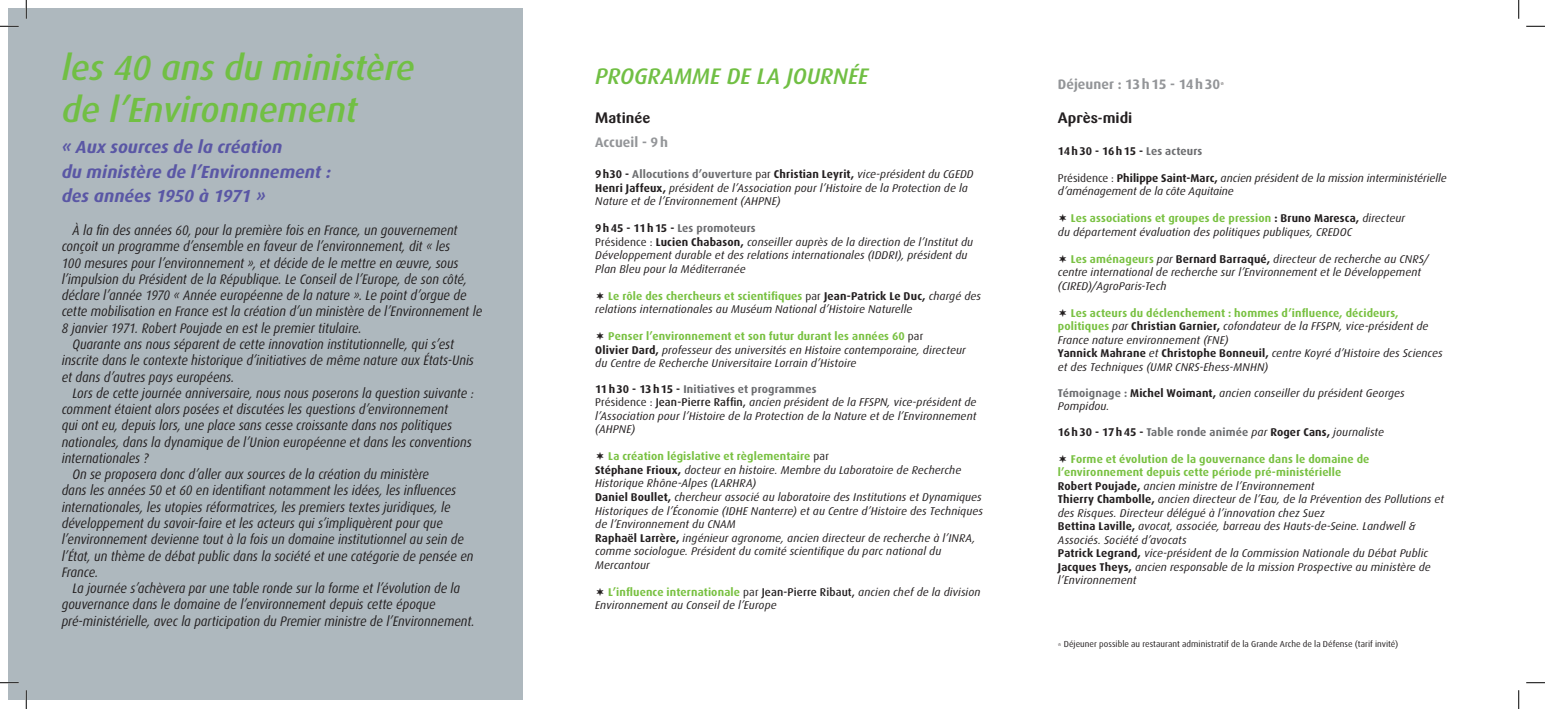
<style>
.page{position:relative;width:1545px;height:709px;background:#fff}
.page>*{position:absolute;margin:0;border:0;box-sizing:border-box;transform-origin:0 0}
.t1{font:italic 500 35px/42px "Dax";letter-spacing:-.005em;color:#71bf44}
.t2{font:italic 500 22.5px "Dax";color:#71bf44}
.t3{font:italic 700 17.5px/24.5px "Dax";color:#5a57a5}
.t4{font:700 15px "Sari";color:#231f20}
.t5{font:italic 13.75px "Dax";color:#231f20;scale:.9 1}
.t6{font:700 13.75px "Dax";letter-spacing:.005em;color:#939598}
.t7{font:italic 11.25px/13.5px "Dax";letter-spacing:.01em;color:#231f20}
.t8{font:700 11.25px "Dax";letter-spacing:.015em;color:#231f20}
.t9{font:8.75px "Dax";letter-spacing:.005em;color:#231f20}
.s1{font-weight:700;font-style:normal}
.s2{font-weight:700;font-style:normal;color:#6c6d70}
.s3{font-style:normal}
.s4{font-weight:700;font-style:normal;color:#79c142}
.s5{font-weight:500;font-style:normal}
.s6{font-weight:400;font-size:8.75px;color:#231f20}
.s7{color:#6c6d70}
.s8{font-weight:400;font-style:italic}
</style>
<div class="page">
<div style="left:9px;top:9px;width:513px;height:690px;background:#aeb8be"></div>
<svg style="left:0;top:25px;width:19px;height:2px"></svg>
<svg style="left:1526px;top:25px;width:18px;height:2px"></svg>
<svg style="left:0;top:681px;width:19px;height:2px"></svg>
<svg style="left:1526px;top:682px;width:18px;height:1px"></svg>
<svg style="left:25px;top:0;width:2px;height:19px"></svg>
<svg style="left:25px;top:690px;width:2px;height:18px"></svg>
<svg style="left:1518px;top:0;width:1px;height:19px"></svg>
<svg style="left:1518px;top:690px;width:1px;height:18px"></svg>
<h1 class="t1" style="left:62px;top:47px;width:354px">les 40 ans du ministère de l’Environnement</h1>
<h3 class="t3" style="left:62px;top:135px;width:271px">« Aux sources de la création<br>du ministère de l’Environnement : des années 1950 à 1971 »</h3>
<p class="t5" style="left:72px;top:222px;width:429px">À la fin des années 60, pour la première fois en France, un gouvernement</p>
<p class="t5" style="left:62px;top:239px;width:433px">conçoit un programme d’ensemble en faveur de l’environnement, dit « les</p>
<p class="t5" style="left:62px;top:255px;width:442px">100 mesures pour l’environnement », et décide de le mettre en œuvre, sous</p>
<p class="t5" style="left:62px;top:271px;width:452px">l’impulsion du Président de la République. Le Conseil de l’Europe, de son côté,</p>
<p class="t5" style="left:62px;top:287px;width:451px">déclare l’année 1970 « Année européenne de la nature ». Le point d’orgue de</p>
<p class="t5" style="left:62px;top:304px;width:468px">cette mobilisation en France est la création d’un ministère de l’Environnement le</p>
<p class="t5" style="left:62px;top:320px;width:335px">8 janvier 1971. Robert Poujade en est le premier titulaire.</p>
<p class="t5" style="left:72px;top:336px;width:425px">Quarante ans nous séparent de cette innovation institutionnelle, qui s’est</p>
<p class="t5" style="left:62px;top:352px;width:459px">inscrite dans le contexte historique d’initiatives de même nature aux États-Unis</p>
<p class="t5" style="left:62px;top:369px;width:193px">et dans d’autres pays européens.</p>
<p class="t5" style="left:72px;top:385px;width:447px">Lors de cette journée anniversaire, nous nous poserons la question suivante :</p>
<p class="t5" style="left:62px;top:401px;width:431px">comment étaient alors posées et discutées les questions d’environnement</p>
<p class="t5" style="left:62px;top:417px;width:435px">qui ont eu, depuis lors, une place sans cesse croissante dans nos politiques</p>
<p class="t5" style="left:62px;top:434px;width:457px">nationales, dans la dynamique de l’Union européenne et dans les conventions</p>
<p class="t5" style="left:62px;top:450px;width:98px">internationales ?</p>
<p class="t5" style="left:72px;top:466px;width:398px">On se proposera donc d’aller aux sources de la création du ministère</p>
<p class="t5" style="left:62px;top:482px;width:440px">dans les années 50 et 60 en identifiant notamment les idées, les influences</p>
<p class="t5" style="left:62px;top:499px;width:433px">internationales, les utopies réformatrices, les premiers textes juridiques, le</p>
<p class="t5" style="left:62px;top:515px;width:425px">développement du savoir-faire et les acteurs qui s’impliquèrent pour que</p>
<p class="t5" style="left:62px;top:531px;width:448px">l’environnement devienne tout à la fois un domaine institutionnel au sein de</p>
<p class="t5" style="left:62px;top:547px;width:459px">l’État, un thème de débat public dans la société et une catégorie de pensée en</p>
<p class="t5" style="left:62px;top:564px;width:42px">France.</p>
<p class="t5" style="left:72px;top:580px;width:432px">La journée s’achèvera par une table ronde sur la forme et l’évolution de la</p>
<p class="t5" style="left:62px;top:596px;width:417px">gouvernance dans le domaine de l’environnement depuis cette époque</p>
<p class="t5" style="left:62px;top:612px;width:460px">pré-ministérielle, avec la participation du Premier ministre de l’Environnement.</p>
<h2 class="t2" style="left:595px;top:63px;width:275px">PROGRAMME DE LA JOURNÉE</h2>
<h3 class="t4" style="left:595px;top:109px;width:57px">Matinée</h3>
<p class="t6" style="left:595px;top:134px;width:74px">Accueil - 9h</p>
<p class="t7" style="left:595px;top:167px;width:380px"><span class="s1">9h30 -</span> <span class="s2">Allocutions d’ouverture</span> <span class="s3">par</span> <span class="s1">Christian Leyrit,</span> vice-président du CGEDD<br><span class="s1">Henri Jaffeux,</span> président de l’Association pour l’Histoire de la Protection de la<br>Nature et de l’Environnement (AHPNE)</p>
<p class="t7" style="left:595px;top:221px;width:379px"><span class="s1">9h45 - 11h15 -</span> <span class="s2">Les promoteurs<br></span><span class="s3">Présidence :</span> <span class="s1">Lucien Chabason,</span> conseiller auprès de la direction de l’Institut du Développement durable et des relations internationales (IDDRI), président du Plan Bleu pour la Méditerranée</p>
<p class="t7" style="left:595px;top:289px;width:387px;text-indent:13px"><span class="s4">Le rôle des chercheurs et scientifiques</span> <span class="s3">par</span> <span class="s1">Jean-Patrick Le Duc,</span> chargé des relations internationales au Muséum National d’Histoire Naturelle</p>
<p class="t7" style="left:595px;top:329px;width:372px;text-indent:13px"><span class="s4">Penser l’environnement et son futur durant les années 60</span> <span class="s3">par<br></span><span class="s1">Olivier Dard,</span> professeur des universités en Histoire contemporaine, directeur du Centre de Recherche Universitaire Lorrain d’Histoire</p>
<p class="t7" style="left:595px;top:382px;width:383px"><span class="s1">11h30 - 13h15 -</span> <span class="s2">Initiatives et programmes<br></span><span class="s3">Présidence :</span> <span class="s5">Jean-Pierre Raffin,</span> ancien président de la FFSPN, vice-président de l’Association pour l’Histoire de la Protection de la Nature et de l’Environnement (AHPNE)</p>
<p class="t7" style="left:595px;top:449px;width:389px;text-indent:13px"><span class="s4">La création législative et règlementaire</span> <span class="s3">par<br></span><span class="s1">Stéphane Frioux,</span> docteur en histoire. Membre du Laboratoire de Recherche Historique Rhône-Alpes (LARHRA)<br><span class="s1">Daniel Boullet,</span> chercheur associé au laboratoire des Institutions et Dynamiques Historiques de l’Économie (IDHE Nanterre) et au Centre d’Histoire des Techniques de l’Environnement du CNAM<br><span class="s1">Raphaël Larrère,</span> ingénieur agronome, ancien directeur de recherche à l’INRA, comme sociologue. Président du comité scientifique du parc national du Mercantour</p>
<p class="t7" style="left:595px;top:584px;width:387px;text-indent:13px"><span class="s4">L’influence internationale</span> <span class="s3">par</span> <span class="s5">Jean-Pierre Ribaut,</span> ancien chef de la division<br>Environnement au Conseil de l’Europe</p>
<p class="t6" style="left:1057px;top:76px;width:168px">Déjeuner : 13h15 - 14h30<span class="s6">*</span></p>
<h3 class="t4" style="left:1057px;top:109px;width:76px">Après-midi</h3>
<p class="t8" style="left:1057px;top:144px;width:146px">14h30 - 16h15 - <span class="s7">Les acteurs</span></p>
<p class="t7" style="left:1057px;top:171px;width:390px"><span class="s3">Présidence :</span> <span class="s1">Philippe Saint-Marc,</span> ancien président de la mission interministérielle d’aménagement de la côte Aquitaine</p>
<p class="t7" style="left:1057px;top:211px;width:349px;text-indent:13px"><span class="s4">Les associations et groupes de pression</span> <span class="s1">: Bruno Maresca,</span> directeur du département évaluation des politiques publiques, CREDOC</p>
<p class="t7" style="left:1057px;top:252px;width:373px;text-indent:13px"><span class="s4">Les aménageurs</span> par <span class="s1">Bernard Barraqué,</span> directeur de recherche au CNRS/ centre international de recherche sur l’Environnement et le Développement (CIRED)/AgroParis-Tech</p>
<p class="t7" style="left:1057px;top:306px;width:386px;text-indent:13px"><span class="s4">Les acteurs du déclenchement : hommes d’influence, décideurs, politiques</span> par <span class="s1">Christian Garnier,</span> cofondateur de la FFSPN, vice-président de France nature environnement (FNE)<br><span class="s1">Yannick Mahrane</span> et <span class="s1">Christophe Bonneuil,</span> centre Koyré d’Histoire des Sciences et des Techniques (UMR CNRS-Ehess-MNHN)</p>
<p class="t7" style="left:1057px;top:385px;width:348px"><span class="s2">Témoignage :</span> <span class="s1">Michel Woimant,</span> ancien conseiller du président Georges<br>Pompidou.</p>
<p class="t8" style="left:1057px;top:425px;width:328px">16h30 - 17h45 - <span class="s7">Table ronde animée</span> <span class="s8">par</span> Roger Cans, <span class="s8">journaliste</span></p>
<p class="t7" style="left:1057px;top:451px;width:388px;text-indent:13px"><span class="s4">Forme et évolution de la gouvernance dans le domaine de l’environnement depuis cette période pré-ministérielle<br></span><span class="s1">Robert Poujade,</span> ancien ministre de l’Environnement<br><span class="s1">Thierry Chambolle,</span> ancien directeur de l’Eau, de la Prévention des Pollutions et des Risques. Directeur délégué à l’innovation chez Suez<br><span class="s1">Bettina Laville,</span> avocat, associée, barreau des Hauts-de-Seine. Landwell &amp; Associés. Société d’avocats<br><span class="s1">Patrick Legrand,</span> vice-président de la Commission Nationale du Débat Public <span class="s1">Jacques Theys,</span> ancien responsable de la mission Prospective au ministère de l’Environnement</p>
<p class="t9" style="left:1057px;top:639px;width:342px">* Déjeuner possible au restaurant administratif de la Grande Arche de la Défense (tarif invité)</p>
</div>
